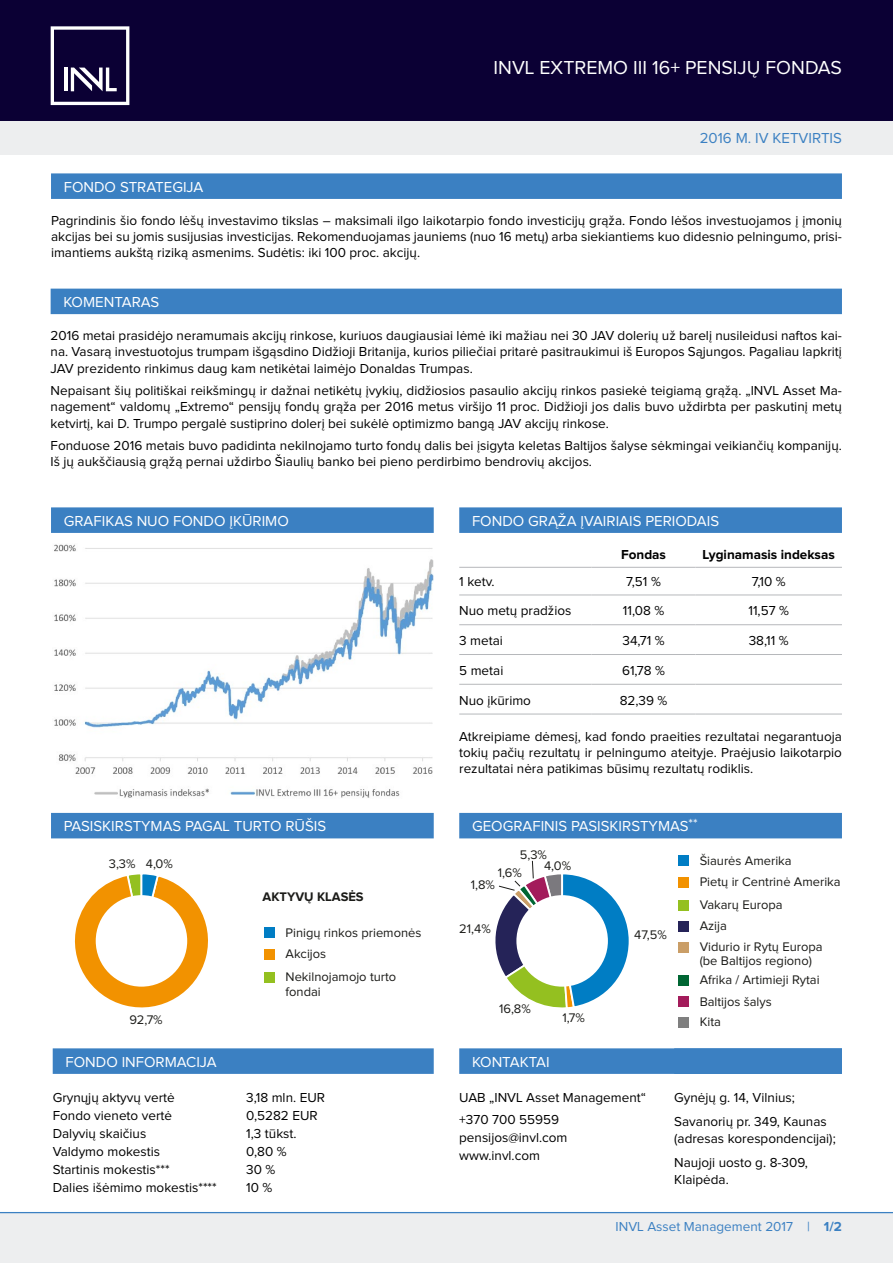
<style>
.page{position:relative;width:893px;height:1263px;background:#fff}
.page>*{position:absolute;margin:0;border:0;box-sizing:border-box;transform-origin:0 0}
.t1{font:19.5px "Proxima Nova";color:#fff}
.t2{font:15px "Proxima Nova";color:#fff}
.t3{font:15px "Proxima Nova";color:#3b80c2}
.t4{font:13.5px/16.2px "Proxima Nova";color:#000}
.t5{font:13.5px "Proxima Nova";color:#3b80c2}
.t6{font:700 13.5px "Proxima Nova";color:#000}
.t7{font:12.9px/21.1px "Proxima Nova";color:#1b1b18}
.t8{font:700 12.9px "Proxima Nova";color:#1b1b18}
.s1{font-weight:700}
</style>
<div class="page">
<div style="left:0;top:117px;width:893px;height:37px;background:#edeeef"></div>
<div style="left:0;top:0;width:893px;height:120px;background:#0b0034"></div>
<div style="left:0;top:1212px;width:893px;height:51px;background:#edeeef"></div>
<hr style="left:0;top:1212px;width:893px;height:1px;background:#3b80c2">
<svg style="left:51px;top:26px;width:78px;height:79px"></svg>
<svg style="left:74px;top:874px;width:134px;height:134px"></svg>
<div style="left:96px;top:895px;width:91px;height:92px;background:#fff;border-radius:50%"></div>
<div style="left:264px;top:927px;width:11px;height:11px;background:#007dc4"></div>
<div style="left:264px;top:949px;width:11px;height:11px;background:#f29200"></div>
<div style="left:264px;top:972px;width:11px;height:11px;background:#94c020"></div>
<div style="left:678px;top:855px;width:11px;height:11px;background:#007dc4"></div>
<div style="left:678px;top:877px;width:11px;height:11px;background:#f29200"></div>
<div style="left:678px;top:900px;width:11px;height:11px;background:#94c020"></div>
<div style="left:678px;top:921px;width:11px;height:11px;background:#252358"></div>
<div style="left:678px;top:942px;width:11px;height:11px;background:#ca9e67"></div>
<div style="left:678px;top:975px;width:11px;height:11px;background:#063"></div>
<div style="left:678px;top:996px;width:11px;height:11px;background:#a31c5b"></div>
<div style="left:678px;top:1017px;width:11px;height:11px;background:#7f7f7f"></div>
<svg style="left:495px;top:860px;width:134px;height:148px"></svg>
<div style="left:51px;top:289px;width:791px;height:25px;background:#3b80c2"></div>
<div style="left:51px;top:173px;width:791px;height:26px;background:#3b80c2"></div>
<div style="left:51px;top:507px;width:383px;height:26px;background:#3b80c2"></div>
<div style="left:51px;top:813px;width:383px;height:25px;background:#3b80c2"></div>
<div style="left:459px;top:507px;width:383px;height:26px;background:#3b80c2"></div>
<div style="left:459px;top:813px;width:383px;height:25px;background:#3b80c2"></div>
<div style="left:53px;top:1048px;width:381px;height:26px;background:#3b80c2"></div>
<div style="left:459px;top:1048px;width:383px;height:26px;background:#3b80c2"></div>
<hr style="left:459px;top:567px;width:133px;height:1px;background:#b6b8bb">
<hr style="left:592px;top:567px;width:103px;height:1px;background:#b6b8bb">
<hr style="left:695px;top:567px;width:147px;height:1px;background:#b6b8bb">
<hr style="left:459px;top:595px;width:133px;height:1px;background:#b6b8bb">
<hr style="left:592px;top:595px;width:103px;height:1px;background:#b6b8bb">
<hr style="left:695px;top:595px;width:147px;height:1px;background:#b6b8bb">
<hr style="left:459px;top:624px;width:133px;height:1px;background:#b6b8bb">
<hr style="left:592px;top:624px;width:103px;height:1px;background:#b6b8bb">
<hr style="left:695px;top:624px;width:147px;height:1px;background:#b6b8bb">
<hr style="left:459px;top:654px;width:133px;height:1px;background:#b6b8bb">
<hr style="left:592px;top:654px;width:103px;height:1px;background:#b6b8bb">
<hr style="left:695px;top:654px;width:147px;height:1px;background:#b6b8bb">
<hr style="left:459px;top:684px;width:133px;height:1px;background:#b6b8bb">
<hr style="left:592px;top:684px;width:103px;height:1px;background:#b6b8bb">
<hr style="left:695px;top:684px;width:147px;height:1px;background:#b6b8bb">
<hr style="left:459px;top:714px;width:133px;height:1px;background:#b6b8bb">
<hr style="left:592px;top:714px;width:103px;height:1px;background:#b6b8bb">
<hr style="left:695px;top:714px;width:147px;height:1px;background:#b6b8bb">
<img style="left:54px;top:544px;width:380px;height:254px">
<h1 class="t1" style="left:494px;top:58px;width:350px">INVL EXTREMO III 16+ PENSIJŲ FONDAS</h1>
<p class="t3" style="left:700px;top:131px;width:144px">2016 M. IV KETVIRTIS</p>
<p class="t2" style="left:64px;top:180px;width:141px">FONDO STRATEGIJA</p>
<p class="t4" style="left:51px;top:213px;width:792px;text-align:justify">Pagrindinis šio fondo lėšų investavimo tikslas – maksimali ilgo laikotarpio fondo investicijų grąža. Fondo lėšos investuojamos į įmonių akcijas bei su jomis susijusias investicijas. Rekomenduojamas jauniems (nuo 16 metų) arba siekiantiems kuo didesnio pelningumo, prisi&shy;imantiems aukštą riziką asmenims. Sudėtis: iki 100 proc. akcijų.</p>
<p class="t2" style="left:63px;top:295px;width:97px">KOMENTARAS</p>
<p class="t4" style="left:51px;top:328px;width:793px;text-align:justify">2016 metai prasidėjo neramumais akcijų rinkose, kuriuos daugiausiai lėmė iki mažiau nei 30 JAV dolerių už barelį nusileidusi naftos kai&shy;na. Vasarą investuotojus trumpam išgąsdino Didžioji Britanija, kurios piliečiai pritarė pasitraukimui iš Europos Sąjungos. Pagaliau lapkritį JAV prezidento rinkimus daug kam netikėtai laimėjo Donaldas Trumpas.</p>
<p class="t4" style="left:51px;top:383px;width:793px;text-align:justify">Nepaisant šių politiškai reikšmingų ir dažnai netikėtų įvykių, didžiosios pasaulio akcijų rinkos pasiekė teigiamą grąžą. „INVL Asset Ma&shy;nagement“ valdomų „Extremo“ pensijų fondų grąža per 2016 metus viršijo 11 proc. Didžioji jos dalis buvo uždirbta per paskutinį metų ketvirtį, kai D. Trumpo pergalė sustiprino dolerį bei sukėlė optimizmo bangą JAV akcijų rinkose.</p>
<p class="t4" style="left:51px;top:438px;width:793px">Fonduose 2016 metais buvo padidinta nekilnojamo turto fondų dalis bei įsigyta keletas Baltijos šalyse sėkmingai veikiančių kompanijų.<br>Iš jų aukščiausią grąžą pernai uždirbo Šiaulių banko bei pieno perdirbimo bendrovių akcijos.</p>
<p class="t2" style="left:64px;top:514px;width:227px">GRAFIKAS NUO FONDO ĮKŪRIMO</p>
<p class="t2" style="left:472px;top:514px;width:249px">FONDO GRĄŽA ĮVAIRIAIS PERIODAIS</p>
<p class="t6" style="left:621px;top:548px;width:46px">Fondas</p>
<p class="t6" style="left:703px;top:548px;width:134px">Lyginamasis indeksas</p>
<p class="t4" style="left:459px;top:574px;width:37px">1 ketv.</p>
<p class="t4" style="left:626px;top:574px;width:36px">7,51 %</p>
<p class="t4" style="left:752px;top:574px;width:35px">7,10 %</p>
<p class="t4" style="left:459px;top:603px;width:114px">Nuo metų pradžios</p>
<p class="t4" style="left:623px;top:603px;width:43px">11,08 %</p>
<p class="t4" style="left:748px;top:603px;width:42px">11,57 %</p>
<p class="t4" style="left:459px;top:633px;width:45px">3 metai</p>
<p class="t4" style="left:622px;top:633px;width:44px">34,71 %</p>
<p class="t4" style="left:749px;top:633px;width:41px">38,11 %</p>
<p class="t4" style="left:459px;top:663px;width:46px">5 metai</p>
<p class="t4" style="left:622px;top:663px;width:44px">61,78 %</p>
<p class="t4" style="left:459px;top:692px;width:73px">Nuo įkūrimo</p>
<p class="t4" style="left:620px;top:692px;width:49px">82,39 %</p>
<p class="t4" style="left:459px;top:729px;width:384px;text-align:justify">Atkreipiame dėmesį, kad fondo praeities rezultatai negarantuoja tokių pačių rezultatų ir pelningumo ateityje. Praėjusio laikotarpio rezultatai nėra patikimas būsimų rezultatų rodiklis.</p>
<p class="t2" style="left:64px;top:819px;width:264px">PASISKIRSTYMAS PAGAL TURTO RŪŠIS</p>
<p class="t2" style="left:472px;top:819px;width:227px">GEOGRAFINIS PASISKIRSTYMAS<sup>**</sup></p>
<p class="t7" style="left:109px;top:854px;width:66px">3,3% 4,0%</p>
<p class="t7" style="left:129px;top:1010px;width:35px">92,7%</p>
<p class="t8" style="left:263px;top:891px;width:103px">AKTYVŲ KLASĖS</p>
<p class="t7" style="left:286px;top:923px;width:137px">Pinigų rinkos priemonės</p>
<p class="t7" style="left:286px;top:943px;width:112px;line-height:22.8px">Akcijos<br>Nekilnojamojo turto</p>
<p class="t7" style="left:286px;top:982px;width:37px">fondai</p>
<p class="t7" style="left:520px;top:844px;width:29px">5,3%</p>
<p class="t7" style="left:544px;top:856px;width:29px">4,0%</p>
<p class="t7" style="left:498px;top:863px;width:26px">1,6%</p>
<p class="t7" style="left:471px;top:874px;width:26px">1,8%</p>
<p class="t7" style="left:459px;top:918px;width:33px">21,4%</p>
<p class="t7" style="left:499px;top:999px;width:33px">16,8%</p>
<p class="t7" style="left:562px;top:1007px;width:24px">1,7%</p>
<p class="t7" style="left:634px;top:924px;width:34px">47,5%</p>
<p class="t7" style="left:700px;top:851px;width:94px">Šiaurės Amerika</p>
<p class="t7" style="left:700px;top:872px;width:143px">Pietų ir Centrinė Amerika</p>
<p class="t7" style="left:700px;top:894px;width:124px">Vakarų Europa<br>Azija<br>Vidurio ir Rytų Europa</p>
<p class="t7" style="left:700px;top:952px;width:121px;line-height:19.2px">(be Baltijos regiono)<br>Afrika / Artimieji Rytai</p>
<p class="t7" style="left:700px;top:991px;width:74px;line-height:20.7px">Baltijos šalys<br>Kita</p>
<p class="t2" style="left:65px;top:1055px;width:153px">FONDO INFORMACIJA</p>
<p class="t4" style="left:53px;top:1090px;width:123px">Grynųjų aktyvų vertė</p>
<p class="t4" style="left:246px;top:1090px;width:80px">3,18 mln. EUR</p>
<p class="t4" style="left:53px;top:1108px;width:121px">Fondo vieneto vertė</p>
<p class="t4" style="left:246px;top:1108px;width:73px">0,5282 EUR</p>
<p class="t4" style="left:53px;top:1126px;width:95px">Dalyvių skaičius</p>
<p class="t4" style="left:246px;top:1126px;width:52px">1,3 tūkst.</p>
<p class="t4" style="left:53px;top:1144px;width:109px">Valdymo mokestis</p>
<p class="t4" style="left:246px;top:1144px;width:42px">0,80 %</p>
<p class="t4" style="left:53px;top:1162px;width:118px">Startinis mokestis***</p>
<p class="t4" style="left:246px;top:1162px;width:31px">30 %</p>
<p class="t4" style="left:53px;top:1179px;width:166px">Dalies išėmimo mokestis****</p>
<p class="t4" style="left:246px;top:1179px;width:28px">10 %</p>
<p class="t2" style="left:472px;top:1055px;width:79px">KONTAKTAI</p>
<p class="t4" style="left:459px;top:1087px;width:188px;line-height:22.2px">UAB „INVL Asset Management“ +370 700 55959</p>
<p class="t4" style="left:459px;top:1129px;width:110px;line-height:18px">pensijos@invl.com www.invl.com</p>
<p class="t4" style="left:674px;top:1085px;width:154px;line-height:24.8px">Gynėjų g. 14, Vilnius;<br>Savanorių pr. 349, Kaunas</p>
<p class="t4" style="left:674px;top:1126px;width:163px;line-height:24.8px">(adresas korespondencijai);<br>Naujoji uosto g. 8-309,</p>
<p class="t4" style="left:674px;top:1171px;width:56px">Klaipėda.</p>
<p class="t5" style="left:616px;top:1220px;width:228px">INVL Asset Management 2017 | <span class="s1">1/2</span></p>
</div>
